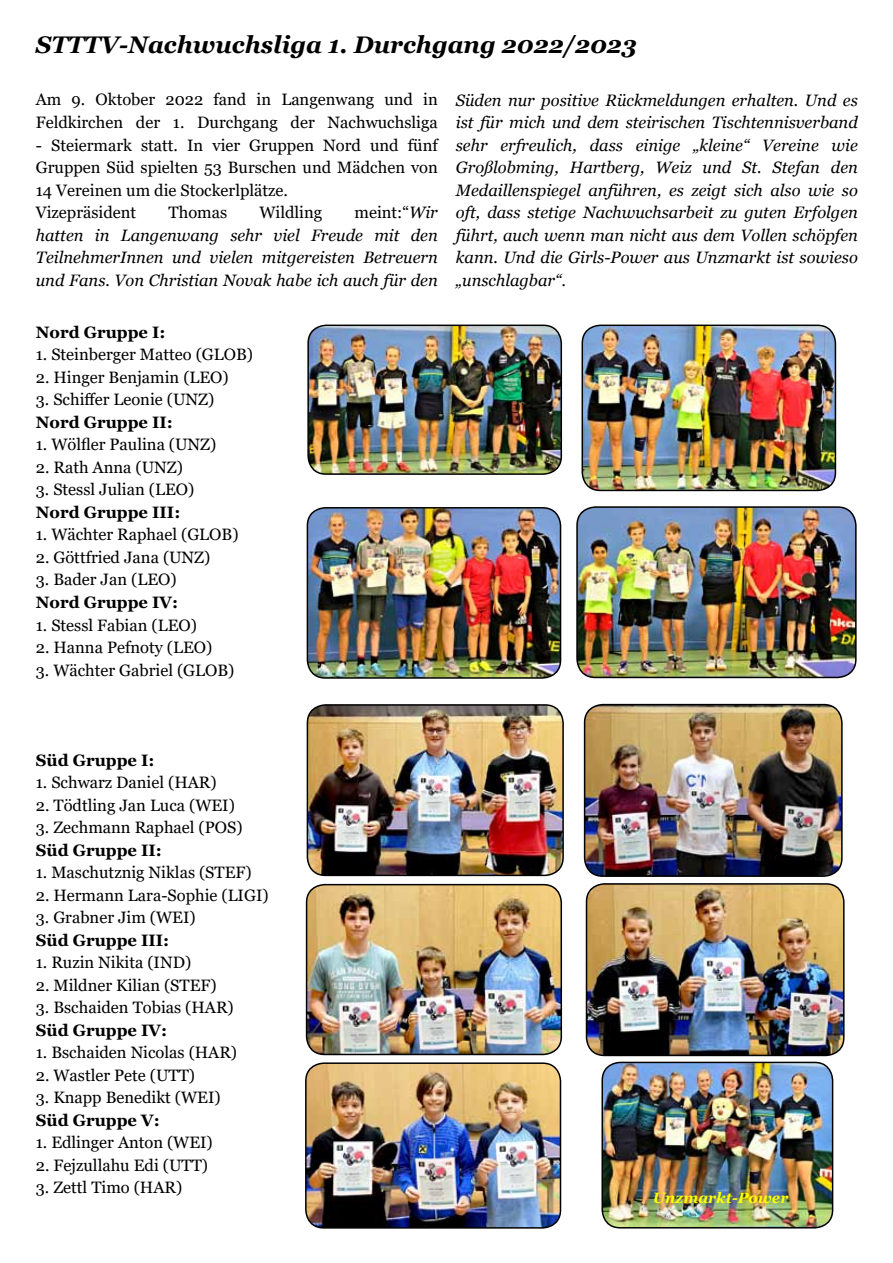
<style>
.page{position:relative;width:893px;height:1263px;background:#fff}
.page>*{position:absolute;margin:0;border:0;box-sizing:border-box;transform-origin:0 0}
.t1{font:italic 700 24px "Georgia";color:#000}
.t2{font:16.5px/22.5px "Georgia";color:#000}
.t3{font:italic 16.5px/22.5px "Georgia";color:#000;text-align:justify}
.t4{font:700 16.5px "Georgia";color:#000}
.t5{font:italic 700 15px "Georgia";color:#ff0}
.s1{font-style:normal}
</style>
<div class="page">
<img style="left:602px;top:1062px;width:231px;height:166px">
<div style="left:601px;top:1062px;width:232px;height:166px;border:2px solid #000;border-radius:18px"></div>
<img style="left:308px;top:325px;width:253px;height:149px">
<div style="left:307px;top:325px;width:255px;height:150px;border:2px solid #000;border-radius:18px"></div>
<img style="left:307px;top:705px;width:256px;height:170px">
<div style="left:307px;top:704px;width:257px;height:172px;border:2px solid #000;border-radius:18px"></div>
<img style="left:582px;top:325px;width:253px;height:165px">
<div style="left:581px;top:325px;width:255px;height:166px;border:2px solid #000;border-radius:18px"></div>
<img style="left:307px;top:508px;width:254px;height:170px">
<div style="left:307px;top:507px;width:254px;height:172px;border:2px solid #000;border-radius:18px"></div>
<img style="left:579px;top:509px;width:277px;height:168px">
<div style="left:576px;top:506px;width:281px;height:172px;border:2px solid #000;border-radius:18px"></div>
<img style="left:585px;top:705px;width:255px;height:171px">
<div style="left:584px;top:704px;width:259px;height:173px;border:2px solid #000;border-radius:18px"></div>
<img style="left:307px;top:885px;width:254px;height:169px">
<div style="left:306px;top:884px;width:256px;height:171px;border:2px solid #000;border-radius:18px"></div>
<img style="left:586px;top:884px;width:258px;height:171px">
<div style="left:586px;top:883px;width:258px;height:173px;border:2px solid #000;border-radius:18px"></div>
<img style="left:306px;top:1063px;width:254px;height:165px">
<div style="left:305px;top:1062px;width:256px;height:166px;border:2px solid #000;border-radius:18px"></div>
<h1 class="t1" style="left:36px;top:29px;width:603px">STTTV-Nachwuchsliga 1. Durchgang 2022/2023</h1>
<p class="t2" style="left:36px;top:89px;width:403px">Am 9. Oktober 2022 fand in Langenwang und in<br>Feldkirchen der 1. Durchgang der Nachwuchsliga</p>
<p class="t2" style="left:36px;top:134px;width:403px">- Steiermark statt. In vier Gruppen Nord und fünf Gruppen Süd spielten 53 Burschen und Mädchen von 14 Vereinen um die Stockerlplätze.<br>Vizepräsident</p>
<p class="t3" style="left:456px;top:89px;width:404px">Süden nur positive Rückmeldungen erhalten. Und es ist für mich und dem steirischen Tischtennisverband sehr erfreulich, dass einige „kleine“ Vereine wie Großlobming, Hartberg, Weiz und St. Stefan den Medaillenspiegel anführen, es zeigt sich also wie so oft, dass stetige Nachwuchsarbeit zu guten Erfolgen führt, auch wenn man nicht aus dem Vollen schöpfen kann. Und die Girls-Power aus Unzmarkt ist sowieso „unschlagbar“<span class="s1">.</span></p>
<p class="t2" style="left:169px;top:201px;width:60px">Thomas</p>
<p class="t2" style="left:259px;top:201px;width:64px">Wildling</p>
<p class="t3" style="left:36px;top:201px;width:403px;text-indent:319px"><span class="s1">meint:“</span>Wir hatten in Langenwang sehr viel Freude mit den TeilnehmerInnen und vielen mitgereisten Betreuern und Fans. Von Christian Novak habe ich auch für den</p>
<p class="t4" style="left:36px;top:322px;width:131px">Nord Gruppe I:</p>
<p class="t2" style="left:36px;top:344px;width:219px">1. Steinberger Matteo (GLOB)</p>
<p class="t2" style="left:36px;top:366px;width:194px">2. Hinger Benjamin (LEO)</p>
<p class="t2" style="left:36px;top:389px;width:180px">3. Schiffer Leonie (UNZ)</p>
<p class="t4" style="left:36px;top:412px;width:139px">Nord Gruppe II:</p>
<p class="t2" style="left:36px;top:434px;width:182px">1. Wölfler Paulina (UNZ)</p>
<p class="t2" style="left:36px;top:456px;width:149px">2. Rath Anna (UNZ)</p>
<p class="t2" style="left:36px;top:479px;width:160px">3. Stessl Julian (LEO)</p>
<p class="t4" style="left:36px;top:502px;width:146px">Nord Gruppe III:</p>
<p class="t2" style="left:36px;top:524px;width:204px">1. Wächter Raphael (GLOB)</p>
<p class="t2" style="left:36px;top:546px;width:176px">2. Göttfried Jana (UNZ)</p>
<p class="t2" style="left:36px;top:569px;width:142px">3. Bader Jan (LEO)</p>
<p class="t4" style="left:36px;top:592px;width:144px">Nord Gruppe IV:</p>
<p class="t2" style="left:36px;top:614px;width:163px">1. Stessl Fabian (LEO)</p>
<p class="t2" style="left:36px;top:636px;width:178px">2. Hanna Pefnoty (LEO)</p>
<p class="t2" style="left:36px;top:659px;width:200px">3. Wächter Gabriel (GLOB)</p>
<p class="t4" style="left:36px;top:749px;width:120px">Süd Gruppe I:</p>
<p class="t2" style="left:36px;top:771px;width:182px">1. Schwarz Daniel (HAR)</p>
<p class="t2" style="left:36px;top:794px;width:201px">2. Tödtling Jan Luca (WEI)</p>
<p class="t2" style="left:36px;top:816px;width:208px">3. Zechmann Raphael (POS)</p>
<p class="t4" style="left:36px;top:839px;width:128px">Süd Gruppe II:</p>
<p class="t2" style="left:36px;top:861px;width:217px">1. Maschutznig Niklas (STEF)</p>
<p class="t2" style="left:36px;top:884px;width:234px">2. Hermann Lara-Sophie (LIGI)</p>
<p class="t2" style="left:36px;top:906px;width:161px">3. Grabner Jim (WEI)</p>
<p class="t4" style="left:36px;top:929px;width:135px">Süd Gruppe III:</p>
<p class="t2" style="left:36px;top:951px;width:157px">1. Ruzin Nikita (IND)</p>
<p class="t2" style="left:36px;top:974px;width:182px">2. Mildner Kilian (STEF)</p>
<p class="t2" style="left:36px;top:996px;width:199px">3. Bschaiden Tobias (HAR)</p>
<p class="t4" style="left:36px;top:1019px;width:133px">Süd Gruppe IV:</p>
<p class="t2" style="left:36px;top:1041px;width:203px">1. Bschaiden Nicolas (HAR)</p>
<p class="t2" style="left:36px;top:1064px;width:161px">2. Wastler Pete (UTT)</p>
<p class="t2" style="left:36px;top:1086px;width:186px">3. Knapp Benedikt (WEI)</p>
<p class="t4" style="left:36px;top:1109px;width:126px">Süd Gruppe V:</p>
<p class="t2" style="left:36px;top:1131px;width:179px">1. Edlinger Anton (WEI)</p>
<p class="t2" style="left:36px;top:1154px;width:174px">2. Fejzullahu Edi (UTT)</p>
<p class="t2" style="left:36px;top:1176px;width:148px">3. Zettl Timo (HAR)</p>
<p class="t5" style="left:653px;top:1188px;width:137px">Unzmarkt-Power</p>
</div>
